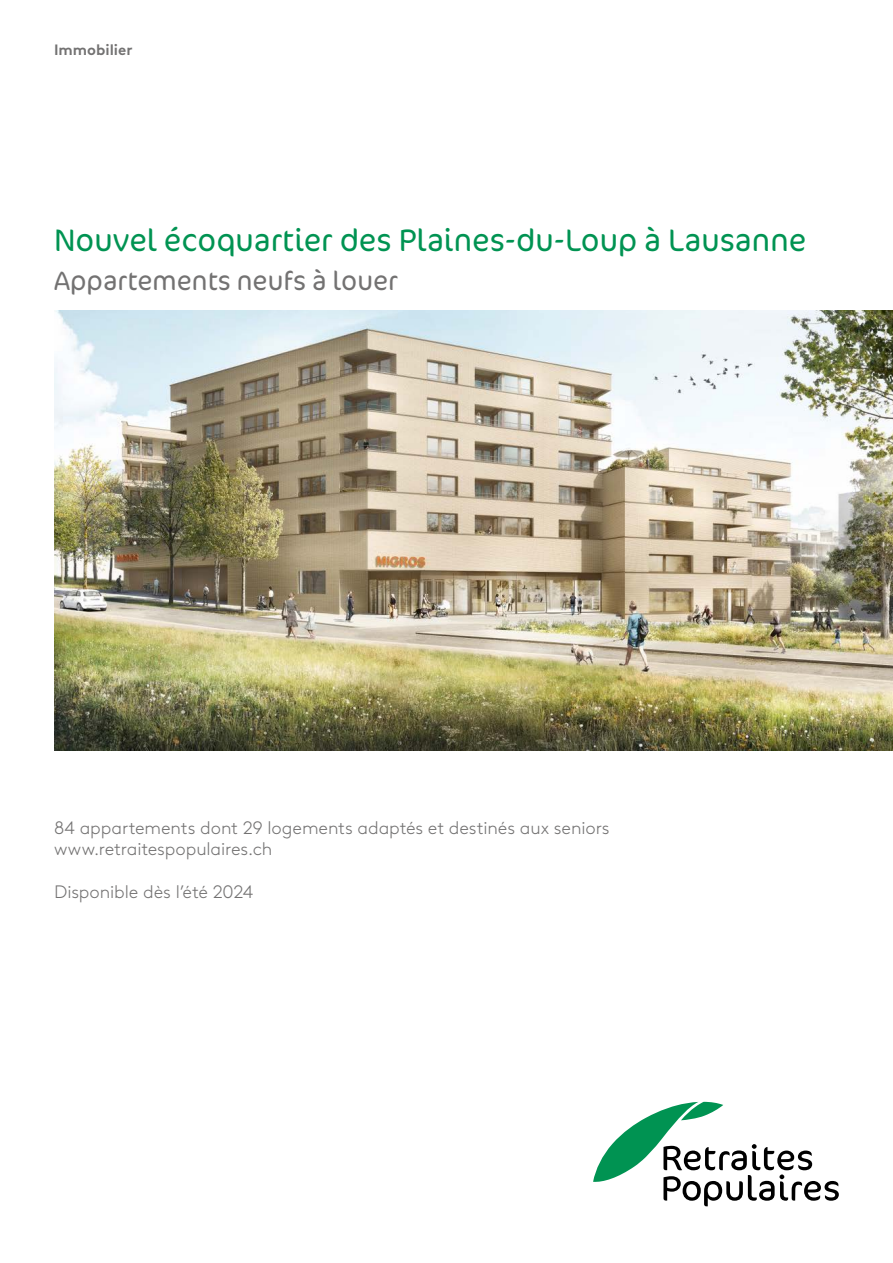
<style>
.page{position:relative;width:893px;height:1263px;background:#fff}
.page>*{position:absolute;margin:0;border:0;box-sizing:border-box;transform-origin:0 0}
.t1{font:300 31.5px "Cocon OT";color:#009352}
.t2{font:300 27px "Cocon OT";color:#737272}
.t3{font:300 18px/21.6px "Brown LL";letter-spacing:-.005em;color:#737272}
.t4{font:700 15px "Brown LL";color:#737272}
</style>
<div class="page">
<svg style="left:593px;top:1102px;width:246px;height:104px"></svg>
<img style="left:54px;top:310px;width:839px;height:440px">
<p class="t4" style="left:54px;top:38px;width:80px">Immobilier</p>
<h1 class="t1" style="left:54px;top:222px;width:754px">Nouvel écoquartier des Plaines-du-Loup à Lausanne</h1>
<h2 class="t2" style="left:54px;top:265px;width:346px">Appartements neufs à louer</h2>
<p class="t3" style="left:54px;top:815px;width:557px">84 appartements dont 29 logements adaptés et destinés aux seniors www.retraitespopulaires.ch</p>
<p class="t3" style="left:54px;top:880px;width:201px">Disponible dès l’été 2024</p>
</div>
